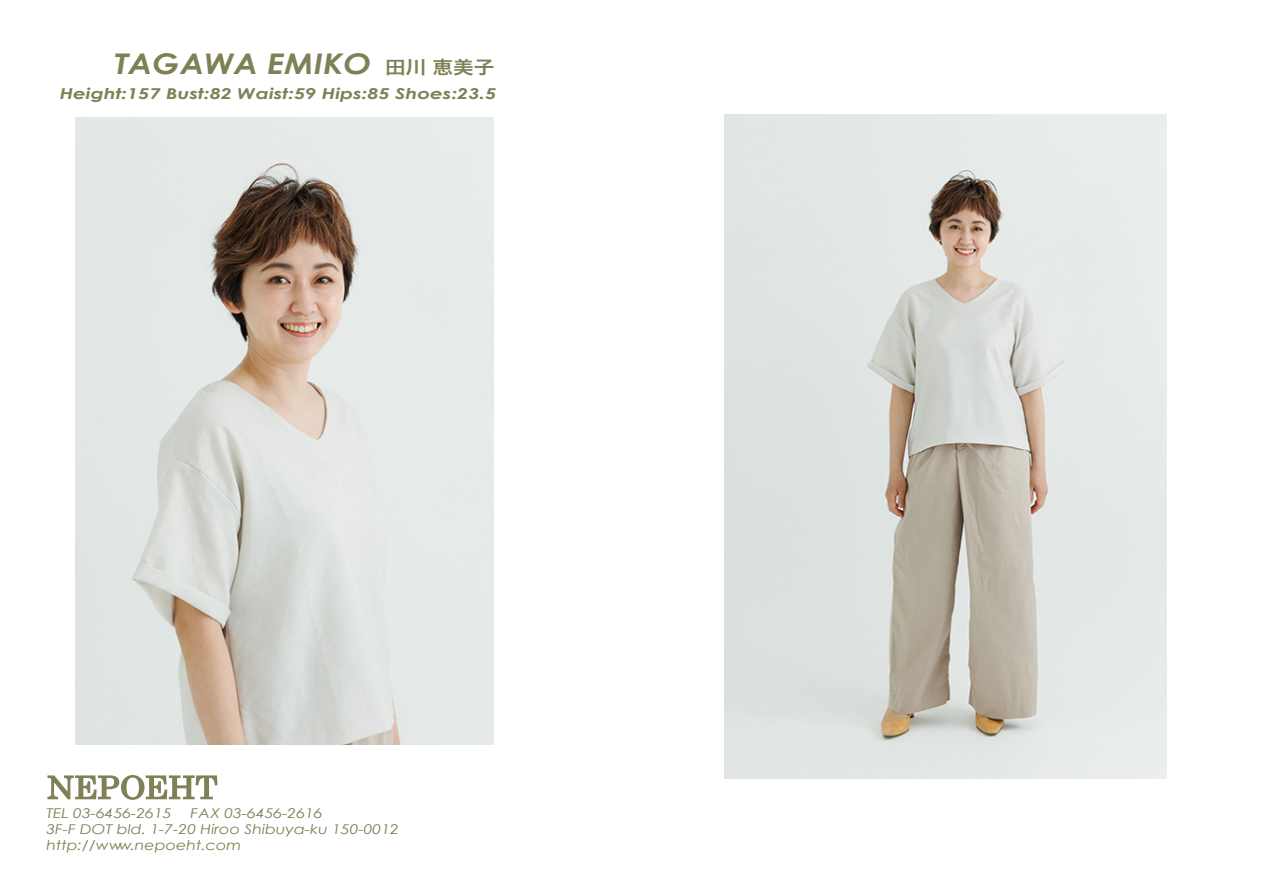
<style>
.page{position:relative;width:1263px;height:893px;background:#fff}
.page>*{position:absolute;margin:0;border:0;box-sizing:border-box;transform-origin:0 0}
.t1{font:italic 700 28.5px "Century Gothic";color:#808056;scale:1.15 1}
.t2{font:italic 700 15px "Century Gothic";color:#808056;scale:1.32 1}
.t3{font:italic 13.5px/16.2px "Century Gothic";color:#808056;scale:1.17 1}
.s1{font-family:"Hira Kaku Pro W6";font-weight:400;font-style:normal;font-size:18px}
</style>
<div class="page">
<svg style="left:47px;top:775px;width:170px;height:25px"></svg>
<img style="left:76px;top:117px;width:418px;height:627px">
<img style="left:724px;top:115px;width:442px;height:663px">
<h1 class="t1" style="left:114px;top:45px;width:332px">TAGAWA EMIKO <span class="s1">田川恵美子</span></h1>
<p class="t2" style="left:60px;top:84px;width:332px">Height:157 Bust:82 Waist:59 Hips:85 Shoes:23.5</p>
<p class="t3" style="left:46px;top:805px;width:303px;text-indent:144px">FAX 03-6456-2616<br>3F-F DOT bld. 1-7-20 Hiroo Shibuya-ku 150-0012 http://www.nepoeht.com</p>
<p class="t3" style="left:46px;top:805px;width:109px">TEL 03-6456-2615</p>
</div>
